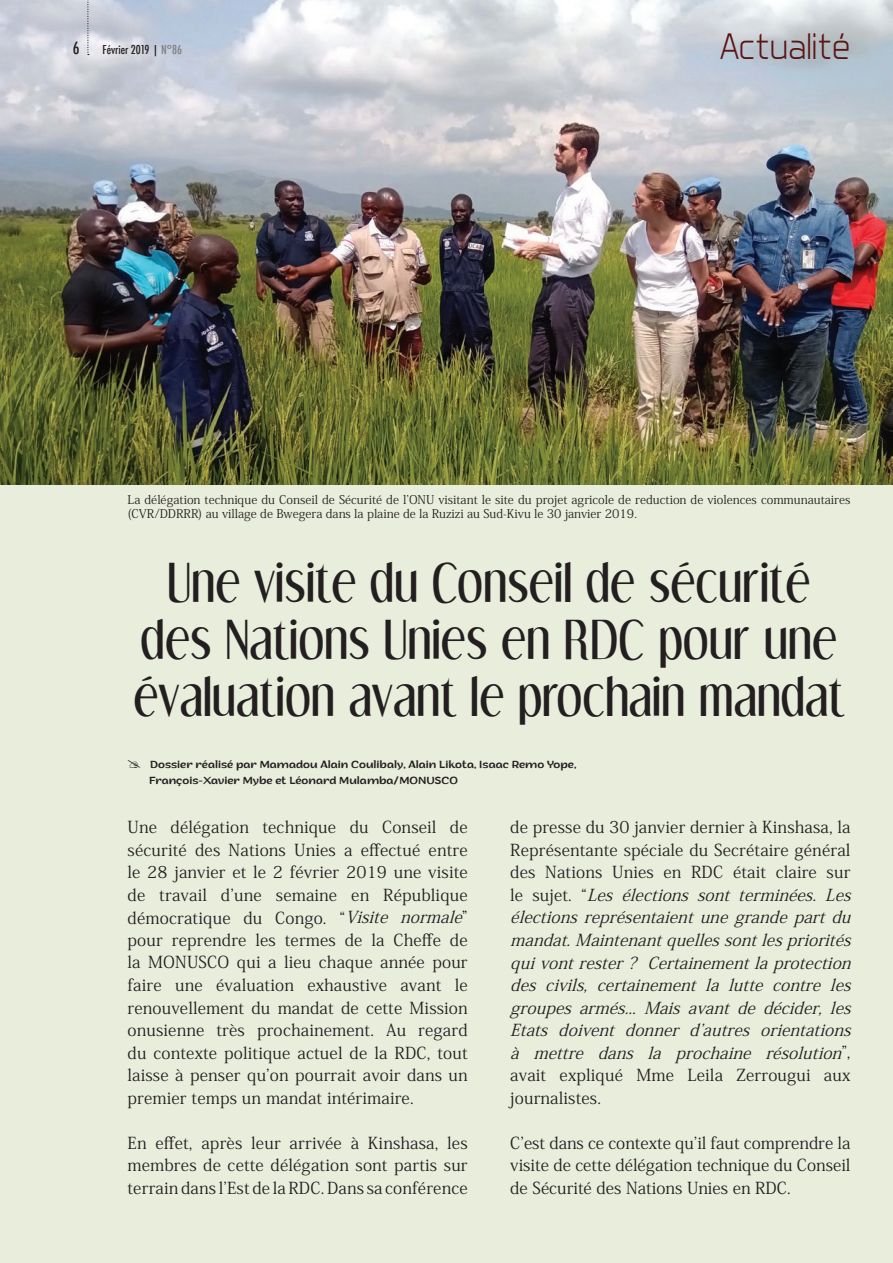
<style>
.page{position:relative;width:893px;height:1263px;background:#e9eedc}
.page>*{position:absolute;margin:0;border:0;box-sizing:border-box;transform-origin:0 0}
.t1{font:46.5px/57px "Dream Orphans";letter-spacing:.02em;color:#231f20;text-align:center}
.t2{font:300 37.5px "Aero Matics";color:#5b1414}
.t3{font:16.5px/22.5px "Koz Min Pr 6 N";letter-spacing:.01em;color:#231f20;text-align:justify}
.t4{font:italic 16.5px/22.5px "Koz Min Pr 6 N";color:#231f20}
.t5{font:500 condensed 16.5px "Futura";color:#231f20}
.t6{font:12px/14.4px "Koz Min Pr 6 N";color:#231f20}
.t7{font:500 condensed 12px "Futura";color:#231f20}
.t8{font:10.5px/16.5px "Arturo Trial";color:#231f20}
.s1{color:#808285}
.s2{font-style:italic}
.s3{font-style:normal}
</style>
<div class="page">
<img style="left:0;top:0;width:893px;height:485px">
<svg style="left:87px;top:0;width:2px;height:55px"></svg>
<p class="t5" style="left:73px;top:37px;width:8px">6</p>
<p class="t7" style="left:103px;top:42px;width:81px">Février 2019 | <span class="s1">N°86</span></p>
<h2 class="t2" style="left:720px;top:24px;width:131px">Actualité</h2>
<p class="t6" style="left:128px;top:492px;width:724px">La délégation technique du Conseil de Sécurité de l’ONU visitant le site du projet agricole de reduction de violences communautaires (CVR/DDRRR) au village de Bwegera dans la plaine de la Ruzizi au Sud-Kivu le 30 janvier 2019.</p>
<h1 class="t1" style="left:134px;top:554px;width:712px">Une visite du Conseil de sécurité des Nations Unies en RDC pour une évaluation avant le prochain mandat</h1>
<p class="t8" style="left:149px;top:756px;width:429px">Dossier réalisé par Mamadou Alain Coulibaly, Alain Likota, Isaac Remo Yope,<br>François-Xavier Mybe et Léonard Mulamba/MONUSCO</p>
<p class="t3" style="left:128px;top:816px;width:343px">Une délégation technique du Conseil de sécurité des Nations Unies a effectué entre le 28 janvier et le 2 février 2019 une visite de travail d’une semaine en République démocratique du Congo. “<span class="s2">Visite normale</span>” pour reprendre les termes de la Cheffe de la MONUSCO qui a lieu chaque année pour faire une évaluation exhaustive avant le renouvellement du mandat de cette Mission onusienne très prochainement. Au regard du contexte politique actuel de la RDC, tout laisse à penser qu’on pourrait avoir dans un premier temps un mandat intérimaire.</p>
<p class="t3" style="left:128px;top:1131px;width:342px">En effet, après leur arrivée à Kinshasa, les membres de cette délégation sont partis sur terrain dans l’Est de la RDC. Dans sa conférence</p>
<p class="t4" style="left:510px;top:816px;width:349px"><span class="s3">de presse du 30 janvier dernier à Kinshasa, la Représentante spéciale du Secrétaire général des Nations Unies en RDC était claire sur l e s uj e t . “</span> Les élections sont terminées. Les électionsreprésentaientunegrandepartdu mandat.Maintenantquellessontlespriorités quivontrester? Certainementlaprotection des civils, certainement la lutte contre les groupesarmés...Maisavantdedécider,les Etats doivent donner d’autres orientations à mettre dans la prochaine résolution<span class="s3">” , avait expliqué Mme Leila Zerrougui aux journalistes.</span></p>
<p class="t3" style="left:510px;top:1131px;width:342px">C’est dans ce contexte qu’il faut comprendre la visite de cette délégation technique du Conseil de Sécurité des Nations Unies en RDC.</p>
</div>
